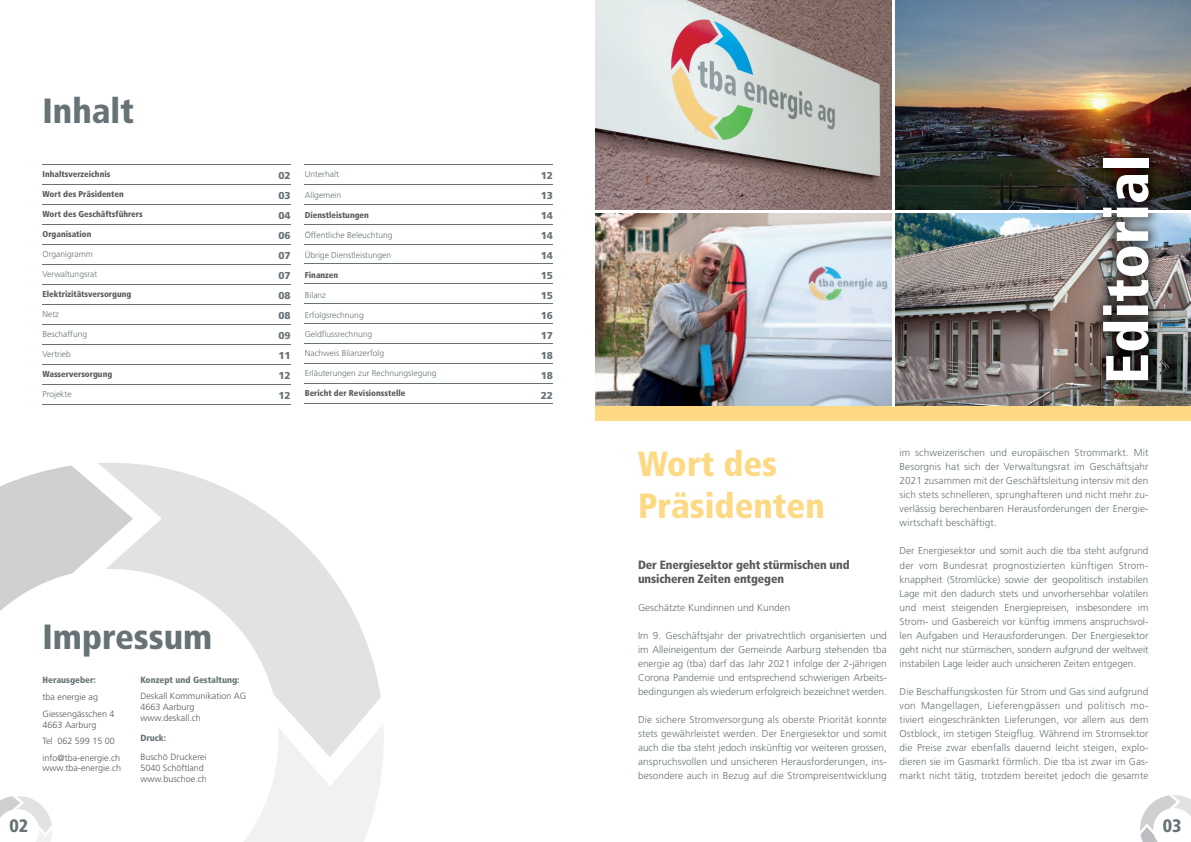
<style>
.page{position:relative;width:1191px;height:842px;background:#fff}
.page>*{position:absolute;margin:0;border:0;box-sizing:border-box;transform-origin:0 0}
.t1{font:900 condensed 60px "Frutiger";color:#fff}
.t2{font:900 condensed 35px/42px "Frutiger";color:#fed984}
.t3{font:900 condensed 35px "Frutiger";color:#677276}
.t4{font:900 condensed 18px "Frutiger";color:#677276}
.t5{font:900 condensed 12px/14.4px "Frutiger";letter-spacing:-.01em;color:#57585a}
.t6{font:300 10px/14px "Frutiger";letter-spacing:.01em;color:#677276;text-align:justify}
.t7{font:900 10px/20px "Frutiger";color:#677276;text-align:justify}
.t8{font:300 9px/10.8px "Frutiger";color:#57585a}
.t9{font:900 condensed 9px "Frutiger";color:#677276}
.t10{font:300 8.5px "Frutiger";color:#677276}
.t11{font:900 condensed 8.5px "Frutiger";color:#57585a}
</style>
<div class="page">
<img style="left:595px;top:213px;width:297px;height:193px">
<img style="left:895px;top:213px;width:296px;height:193px">
<hr style="left:43px;top:184px;width:248px;height:1px;background:#677276">
<hr style="left:43px;top:164px;width:248px;height:1px;background:#677276">
<hr style="left:305px;top:184px;width:248px;height:1px;background:#677276">
<hr style="left:305px;top:164px;width:248px;height:1px;background:#677276">
<hr style="left:43px;top:204px;width:248px;height:1px;background:#677276">
<hr style="left:305px;top:204px;width:248px;height:1px;background:#677276">
<hr style="left:43px;top:224px;width:248px;height:1px;background:#677276">
<hr style="left:305px;top:224px;width:248px;height:1px;background:#677276">
<hr style="left:43px;top:244px;width:248px;height:1px;background:#677276">
<hr style="left:305px;top:244px;width:248px;height:1px;background:#677276">
<hr style="left:43px;top:264px;width:248px;height:1px;background:#677276">
<hr style="left:305px;top:264px;width:248px;height:1px;background:#677276">
<hr style="left:43px;top:284px;width:248px;height:1px;background:#677276">
<hr style="left:305px;top:284px;width:248px;height:1px;background:#677276">
<hr style="left:43px;top:304px;width:248px;height:1px;background:#677276">
<hr style="left:305px;top:304px;width:248px;height:1px;background:#677276">
<hr style="left:43px;top:324px;width:248px;height:1px;background:#677276">
<hr style="left:305px;top:324px;width:248px;height:1px;background:#677276">
<hr style="left:43px;top:344px;width:248px;height:1px;background:#677276">
<hr style="left:305px;top:344px;width:248px;height:1px;background:#677276">
<hr style="left:43px;top:364px;width:248px;height:1px;background:#677276">
<hr style="left:43px;top:384px;width:248px;height:1px;background:#677276">
<hr style="left:43px;top:404px;width:248px;height:1px;background:#677276">
<hr style="left:305px;top:364px;width:248px;height:1px;background:#677276">
<hr style="left:305px;top:383px;width:248px;height:1px;background:#677276">
<hr style="left:305px;top:403px;width:248px;height:1px;background:#677276">
<svg style="left:1140px;top:795px;width:51px;height:47px"></svg>
<svg style="left:0;top:796px;width:52px;height:46px"></svg>
<img style="left:895px;top:0;width:296px;height:210px">
<svg style="left:595px;top:0;width:297px;height:210px;background:#afa7a3"></svg>
<img style="left:1090px;top:146px;width:71px;height:247px">
<div style="left:595px;top:406px;width:596px;height:15px;background:#fed984"></div>
<hr style="left:595px;top:210px;width:596px;height:2px;background:#fff">
<svg style="left:98px;top:463px;width:283px;height:261px"></svg>
<svg style="left:0;top:466px;width:133px;height:145px"></svg>
<svg style="left:244px;top:724px;width:140px;height:118px"></svg>
<h2 class="t3" style="left:43px;top:90px;width:93px">Inhalt</h2>
<p class="t11" style="left:43px;top:169px;width:69px">Inhaltsverzeichnis</p>
<p class="t11" style="left:43px;top:189px;width:83px">Wort des Präsidenten</p>
<p class="t11" style="left:43px;top:209px;width:102px">Wort des Geschäftsführers</p>
<p class="t11" style="left:43px;top:229px;width:51px">Organisation</p>
<p class="t10" style="left:43px;top:249px;width:52px">Organigramm</p>
<p class="t10" style="left:43px;top:269px;width:56px">Verwaltungsrat</p>
<p class="t11" style="left:43px;top:289px;width:90px">Elektrizitätsversorgung</p>
<p class="t10" style="left:43px;top:309px;width:18px">Netz</p>
<p class="t10" style="left:43px;top:329px;width:46px">Beschaffung</p>
<p class="t10" style="left:43px;top:349px;width:30px">Vertrieb</p>
<p class="t11" style="left:43px;top:369px;width:71px">Wasserversorgung</p>
<p class="t10" style="left:43px;top:390px;width:31px">Projekte</p>
<p class="t10" style="left:305px;top:170px;width:35px">Unterhalt</p>
<p class="t10" style="left:305px;top:190px;width:38px">Allgemein</p>
<p class="t11" style="left:305px;top:210px;width:66px">Dienstleistungen</p>
<p class="t10" style="left:305px;top:230px;width:89px">Öffentliche Beleuchtung</p>
<p class="t10" style="left:305px;top:250px;width:88px">Übrige Dienstleistungen</p>
<p class="t11" style="left:305px;top:270px;width:35px">Finanzen</p>
<p class="t10" style="left:305px;top:290px;width:23px">Bilanz</p>
<p class="t10" style="left:305px;top:310px;width:60px">Erfolgsrechnung</p>
<p class="t10" style="left:305px;top:329px;width:69px">Geldflussrechnung</p>
<p class="t10" style="left:305px;top:348px;width:81px">Nachweis Bilanzerfolg</p>
<p class="t10" style="left:305px;top:368px;width:133px">Erläuterungen zur Rechnungslegung</p>
<p class="t11" style="left:305px;top:388px;width:102px">Bericht der Revisionsstelle</p>
<p class="t7" style="left:278px;top:165px;width:14px">02<br>03<br>04<br>06<br>07<br>07<br>08<br>08<br>09<br>11<br>12<br>12</p>
<p class="t7" style="left:541px;top:165px;width:14px">12<br>13<br>14<br>14<br>14<br>15<br>15<br>16<br>17<br>18<br>18<br>22</p>
<h2 class="t3" style="left:43px;top:616px;width:171px">Impressum</h2>
<p class="t9" style="left:43px;top:674px;width:55px">Herausgeber:</p>
<p class="t8" style="left:43px;top:689px;width:74px;line-height:16.5px">tba energie ag<br>Giessengässchen 4</p>
<p class="t8" style="left:43px;top:716px;width:79px;line-height:16.5px">4663 Aarburg<br>Tel 062 599 15 00 info@tba-energie.ch</p>
<p class="t8" style="left:43px;top:763px;width:80px">www.tba-energie.ch</p>
<p class="t9" style="left:140px;top:674px;width:101px">Konzept und Gestaltung:</p>
<p class="t8" style="left:140px;top:691px;width:108px">Deskall Kommunikation AG<br>4663 Aarburg www.deskall.ch</p>
<p class="t9" style="left:140px;top:733px;width:27px">Druck:</p>
<p class="t8" style="left:140px;top:751px;width:68px">Buschö Druckerei<br>5040 Schöftland www.buschoe.ch</p>
<h1 class="t1" style="left:1091px;top:384px;width:230px;rotate:-90deg">Editorial</h1>
<h2 class="t2" style="left:638px;top:443px;width:188px">Wort des<br>Präsidenten</h2>
<p class="t5" style="left:638px;top:557px;width:213px">Der Energiesektor geht stürmischen und unsicheren Zeiten entgegen</p>
<p class="t6" style="left:638px;top:600px;width:154px">Geschätzte Kundinnen und Kunden</p>
<p class="t6" style="left:638px;top:628px;width:250px">Im 9. Geschäftsjahr der privatrechtlich organisierten und im Alleineigentum der Gemeinde Aarburg stehenden tba energie ag (tba) darf das Jahr 2021 infolge der 2-jährigen Corona Pandemie und entsprechend schwierigen Arbeits&shy;bedingungen als wiederum erfolgreich bezeichnet werden.</p>
<p class="t6" style="left:638px;top:712px;width:250px">Die sichere Stromversorgung als oberste Priorität konnte stets gewährleistet werden. Der Energiesektor und somit auch die tba steht jedoch inskünftig vor weiteren grossen, anspruchsvollen und unsicheren Herausforderungen, ins&shy;besondere auch in Bezug auf die Strompreisentwicklung</p>
<p class="t6" style="left:899px;top:446px;width:250px">im schweizerischen und europäischen Strommarkt. Mit Besorgnis hat sich der Verwaltungsrat im Geschäftsjahr 2021 zusammen mit der Geschäftsleitung intensiv mit den sich stets schnelleren, sprunghafteren und nicht mehr zu&shy;verlässig berechenbaren Herausforderungen der Energie&shy;wirtschaft beschäftigt.</p>
<p class="t6" style="left:899px;top:544px;width:250px">Der Energiesektor und somit auch die tba steht aufgrund der vom Bundesrat prognostizierten künftigen Strom&shy;knappheit (Stromlücke) sowie der geopolitisch instabilen Lage mit den dadurch stets und unvorhersehbar volatilen und meist steigenden Energiepreisen, insbesondere im Strom- und Gasbereich vor künftig immens anspruchsvol&shy;len Aufgaben und Herausforderungen. Der Energiesektor geht nicht nur stürmischen, sondern aufgrund der weltweit instabilen Lage leider auch unsicheren Zeiten entgegen.</p>
<p class="t6" style="left:899px;top:684px;width:250px">Die Beschaffungskosten für Strom und Gas sind aufgrund von Mangellagen, Lieferengpässen und politisch mo&shy;tiviert eingeschränkten Lieferungen, vor allem aus dem Ostblock, im stetigen Steigflug. Während im Stromsektor die Preise zwar ebenfalls dauernd leicht steigen, explo&shy;dieren sie im Gasmarkt förmlich. Die tba ist zwar im Gas&shy;markt nicht tätig, trotzdem bereitet jedoch die gesamte</p>
<h3 class="t4" style="left:10px;top:815px;width:20px">02</h3>
<h3 class="t4" style="left:1162px;top:815px;width:20px">03</h3>
</div>
